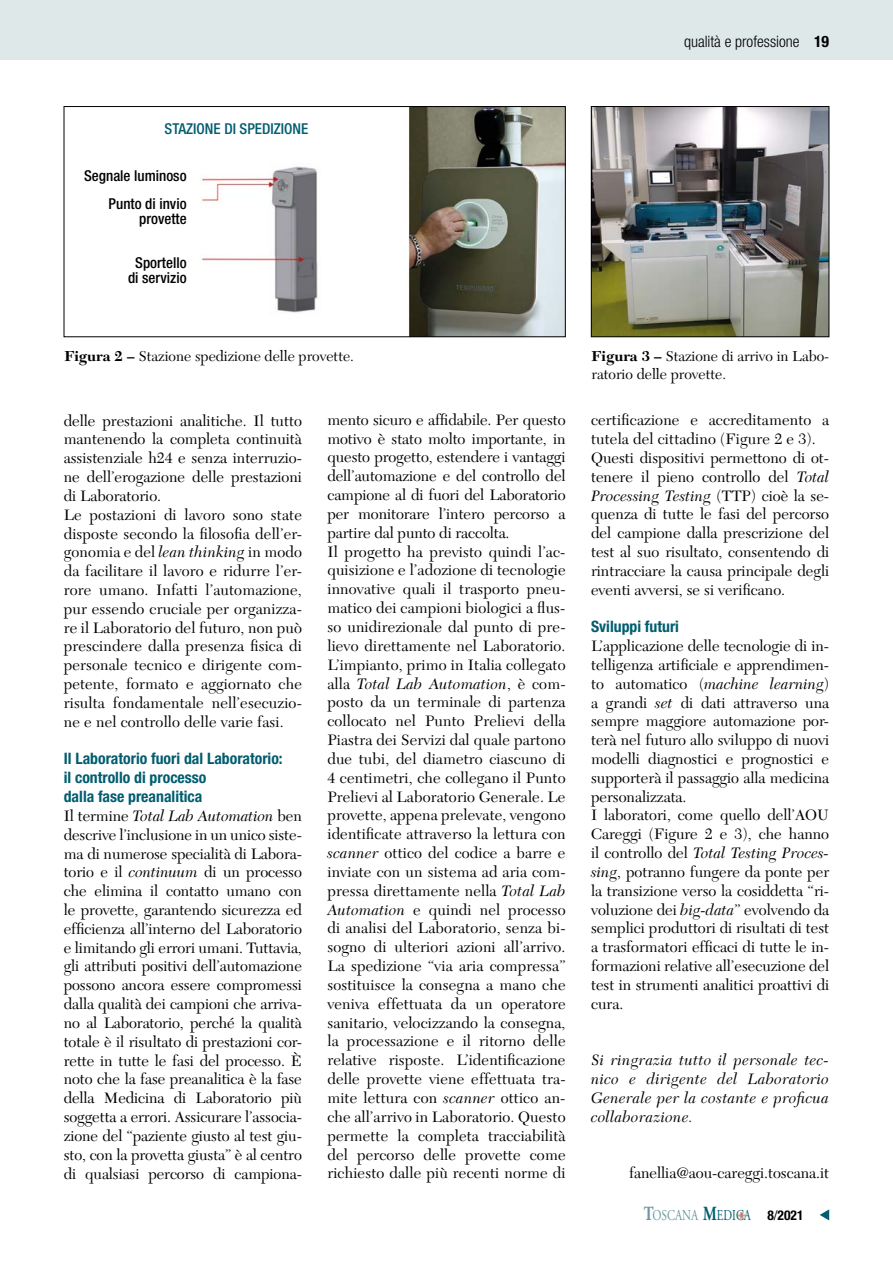
<style>
.page{position:relative;width:893px;height:1263px;background:#fff}
.page>*{position:absolute;margin:0;border:0;box-sizing:border-box;transform-origin:0 0}
.t1{font:15.75px/18.9px "New Caledonia LT Std";letter-spacing:.01em;color:#000}
.t2{font:15.75px/18.8px "New Caledonia LT Std";letter-spacing:.035em;color:#000}
.t3{font:italic 15.75px/18.8px "New Caledonia LT Std";letter-spacing:.02em;color:#000;text-align:justify}
.t4{font:700 condensed 15.75px/18.8px "Helvetica Neue LT Std";color:#005d6f}
.t5{font:300 condensed 15.75px "Helvetica Neue LT Std";color:#000}
.t6{font:15px/18px "New Caledonia LT Std";color:#000}
.t7{font:500 condensed 15px/28.2px "Helvetica Neue LT Std";color:#000;text-align:right}
.t8{font:500 condensed 15px "Helvetica Neue LT Std";color:#005d6f}
.t9{font:15px "Adobe Garamond Pro";color:#6c97a2;scale:.76 1}
.s1{font-weight:700}
.s2{font-style:italic}
.s3{font-weight:700;font-size:20.1px}
.s4{font-weight:700;font-size:20.1px;color:#005d6f}
.s5{color:#005d6f}
.s6{font-family:"Helvetica Neue LT Std";font-weight:700;font-stretch:condensed;font-size:13.5px;color:#000}
.s7{font-family:"Helvetica Neue LT Std";font-stretch:condensed;font-size:13.5px;color:#000}
</style>
<div class="page">
<svg style="left:738px;top:1212px;width:6px;height:6px"></svg>
<svg style="left:820px;top:1209px;width:9px;height:11px"></svg>
<div style="left:0;top:0;width:893px;height:60px;background:#dee8e9"></div>
<img style="left:200px;top:108px;width:364px;height:227px">
<div style="left:64px;top:106px;width:502px;height:231px;border:1px solid #000"></div>
<img style="left:593px;top:108px;width:234px;height:227px">
<div style="left:591px;top:106px;width:238px;height:231px;border:1px solid #000"></div>
<p class="t8" style="left:165px;top:120px;width:145px">STAZIONE DI SPEDIZIONE</p>
<p class="t7" style="left:84px;top:161px;width:104px">Segnale luminoso<br>Punto di invio</p>
<p class="t7" style="left:139px;top:204px;width:49px">provette</p>
<p class="t7" style="left:128px;top:255px;width:60px;line-height:15px;text-align:center">Sportello di servizio</p>
<p class="t5" style="left:684px;top:32px;width:117px">qualità e prof sio e</p>
<p class="t5" style="left:752px;top:32px;width:79px">testatina <span class="s1">19</span></p>
<p class="t6" style="left:64px;top:347px;width:291px"><span class="s1">Figura 2 –</span> Stazione spedizione delle provette.</p>
<p class="t6" style="left:592px;top:347px;width:239px"><span class="s1">Figura 3 –</span> Stazione di arrivo in Labo&shy;ratorio delle provette.</p>
<p class="t1" style="left:64px;top:411px;width:240px">delle prestazioni analitiche. Il tutto mantenendo la completa continuità assistenziale h24 e senza interruzio&shy;ne dell’erogazione delle prestazioni di Laboratorio.<br>Le postazioni di lavoro sono state disposte secondo la filosofia dell’er&shy;gonomia e del <span class="s2">lean thinking</span> in modo da facilitare il lavoro e ridurre l’er&shy;rore umano. Infatti l’automazione, pur essendo cruciale per organizza&shy;re il Laboratorio del futuro, non può prescindere dalla presenza fisica di personale tecnico e dirigente com&shy;petente, formato e aggiornato che risulta fondamentale nell’esecuzio&shy;ne e nel controllo delle varie fasi.</p>
<p class="t4" style="left:64px;top:749px;width:220px">Il Laboratorio fuori dal Laboratorio: il controllo di processo<br>dalla fase preanalitica</p>
<p class="t1" style="left:64px;top:807px;width:240px;text-align:justify">Il termine <span class="s2">Total Lab Automation</span> ben descrive l’inclusione in un unico siste&shy;ma di numerose specialità di Labora&shy;torio e il <span class="s2">continuum</span> di un processo che elimina il contatto umano con le provette, garantendo sicurezza ed efficienza all’interno del Laboratorio e limitando gli errori umani. Tuttavia, gli attributi positivi dell’automazione possono ancora essere compromessi dalla qualità dei campioni che arriva&shy;no al Laboratorio, perché la qualità totale è il risultato di prestazioni cor&shy;rette in tutte le fasi del processo. È noto che la fase preanalitica è la fase della Medicina di Laboratorio più soggetta a errori. Assicurare l’associa&shy;zione del “paziente giusto al test giu&shy;sto, con la provetta giusta” è al centro di qualsiasi percorso di campiona-</p>
<p class="t1" style="left:327px;top:410px;width:240px">mento sicuro e affidabile. Per questo motivo è stato molto importante, in questo progetto, estendere i vantaggi dell’automazione e del controllo del campione al di fuori del Laboratorio per monitorare l’intero percorso a partire dal punto di raccolta.<br>Il progetto ha previsto quindi l’ac&shy;quisizione e l’adozione di tecnologie innovative quali il trasporto pneu&shy;matico dei campioni biologici a flus&shy;so unidirezionale dal punto di pre&shy;lievo direttamente nel Laboratorio.<br>L’impianto, primo in Italia collegato alla <span class="s2">Total Lab Automation</span>, è com&shy;posto da un terminale di partenza collocato nel Punto Prelievi della Piastra dei Servizi dal quale partono due tubi, del diametro ciascuno di 4 centimetri, che collegano il Punto Prelievi al Laboratorio Generale. Le provette, appena prelevate, vengono identificate attraverso la lettura con <span class="s2">scanner</span> ottico del codice a barre e inviate con un sistema ad aria com&shy;pressa direttamente nella <span class="s2">Total Lab Automation</span> e quindi nel processo di analisi del Laboratorio, senza bi&shy;sogno di ulteriori azioni all’arrivo.<br>La spedizione “via aria compressa” sostituisce la consegna a mano che veniva effettuata da un operatore sanitario, velocizzando la consegna, la processazione e il ritorno delle relative risposte. L’identificazione delle provette viene effettuata tra&shy;mite lettura con <span class="s2">scanner</span> ottico an&shy;che all’arrivo in Laboratorio. Questo permette la completa tracciabilità del percorso delle provette come richiesto dalle più recenti norme di</p>
<p class="t2" style="left:591px;top:411px;width:240px">certificazione e accreditamento a tutela del cittadino (Figure 2 e 3).<br>Questi dispositivi permettono di ot&shy;tenere il pieno controllo del <span class="s2">Total Processing Testing</span> (TTP) cioè la se&shy;quenza di tutte le fasi del percorso del campione dalla prescrizione del test al suo risultato, consentendo di rintracciare la causa principale degli eventi avversi, se si verificano.</p>
<p class="t4" style="left:591px;top:617px;width:90px">Sviluppi futuri</p>
<p class="t2" style="left:591px;top:637px;width:240px">L’applicazione delle tecnologie di in&shy;telligenza artificiale e apprendimen&shy;to automatico (<span class="s2">machine learning</span>) a grandi <span class="s2">set</span> di dati attraverso una sempre maggiore automazione por&shy;terà nel futuro allo sviluppo di nuovi modelli diagnostici e prognostici e supporterà il passaggio alla medicina personalizzata.<br>I laboratori, come quello dell’AOU Careggi (Figure 2 e 3), che hanno il controllo del <span class="s2">Total Testing Proces&shy;sing</span>, potranno fungere da ponte per la transizione verso la cosiddetta “ri&shy;voluzione dei <span class="s2">big-data</span>” evolvendo da semplici produttori di risultati di test a trasformatori efficaci di tutte le in&shy;formazioni relative all’esecuzione del test in strumenti analitici proattivi di cura.</p>
<p class="t3" style="left:591px;top:1051px;width:240px">Si ringrazia tutto il personale tec&shy;nico e dirigente del Laboratorio Generale per la costante e proficua collaborazione.</p>
<p class="t1" style="left:629px;top:1164px;width:202px">fanellia@aou-careggi.toscana.it</p>
<p class="t9" style="left:644px;top:1206px;width:212px"><span class="s3">T</span>OSCANA <span class="s4">M</span><span class="s5">EDICA</span> <span class="s6">8</span><span class="s7">/</span><span class="s6">2021</span></p>
</div>
